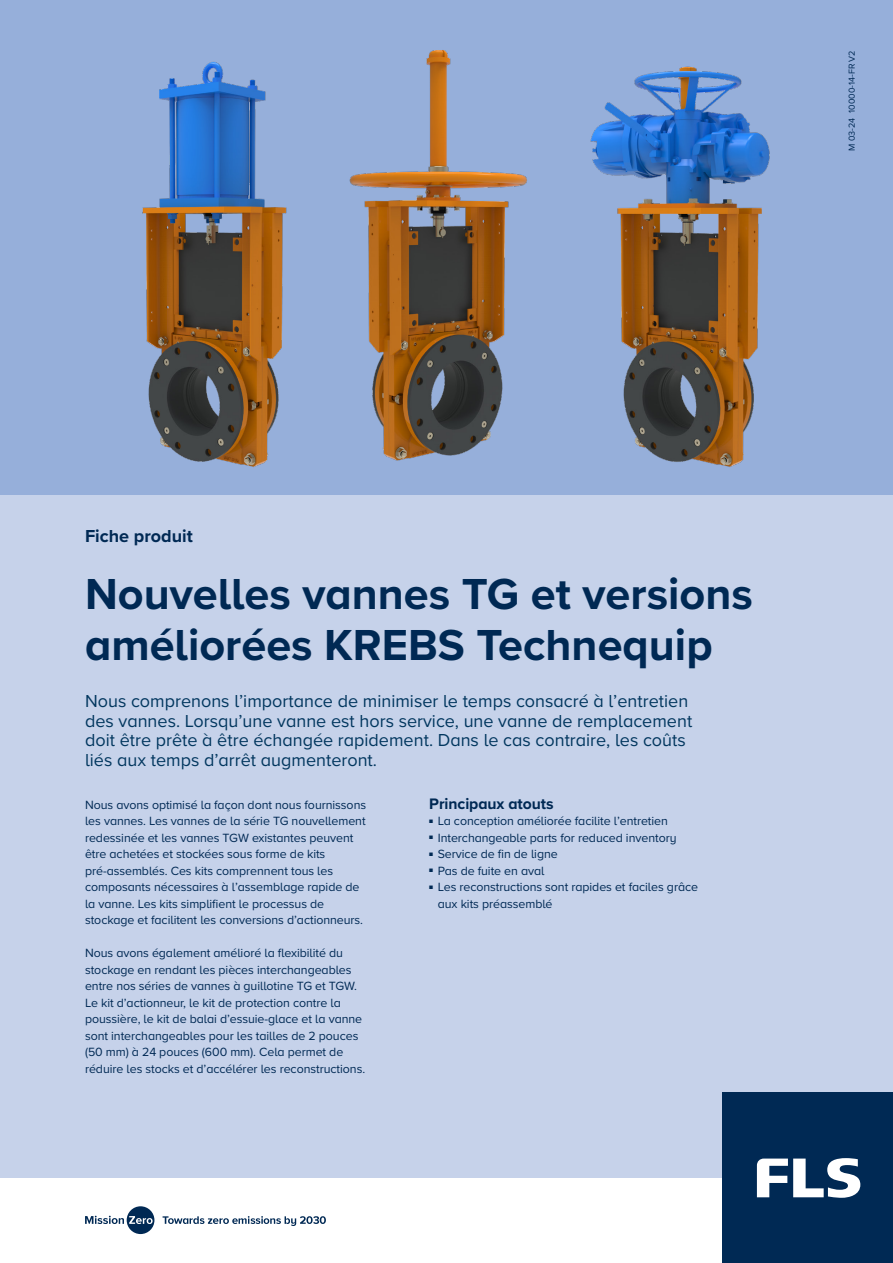
<style>
.page{position:relative;width:893px;height:1263px;background:#fff}
.page>*{position:absolute;margin:0;border:0;box-sizing:border-box;transform-origin:0 0}
.Heading_level_1{font:700 45px/51px "Proxima Nova";color:#002954}
.Intro_text{font:18px/19.5px "Proxima Nova";color:#02375f}
.Descriptor{font:700 18px "Proxima Nova";color:#002954}
.Body_copy{font:700 15.75px "Proxima Nova";letter-spacing:-.005em;color:#002954}
.Body_copy-2{font:12.3px/16.5px "Proxima Nova";letter-spacing:-.005em;color:#002954}
.Body_copy_small{font:9px "Proxima Nova";color:#002954}
</style>
<div class="page">
<div style="left:0;top:0;width:893px;height:501px;background:#96afda"></div>
<div style="left:0;top:495px;width:893px;height:683px;background:#c6d2ea"></div>
<svg style="left:163px;top:1216px;width:163px;height:10px"></svg>
<svg style="left:85px;top:1206px;width:69px;height:28px"></svg>
<div style="left:723px;top:1093px;width:170px;height:170px;background:#002954"></div>
<svg style="left:757px;top:1158px;width:103px;height:40px"></svg>
<img style="left:142px;top:50px;width:628px;height:417px">
<p class="Body_copy_small" style="left:845px;top:151px;width:102px;rotate:-90deg">M 03-24 10000-14-FR V2</p>
<p class="Descriptor" style="left:85px;top:523px;width:109px">Fiche produit</p>
<p class="Heading_level_1" style="left:85px;top:567px;width:669px">Nouvelles vannes TG et versions améliorées KREBS Technequip</p>
<p class="Intro_text" style="left:85px;top:691px;width:609px">Nous comprenons l’importance de minimiser le temps consacré à l’entretien des vannes. Lorsqu’une vanne est hors service, une vanne de remplacement doit être prête à être échangée rapidement. Dans le cas contraire, les coûts liés aux temps d’arrêt augmenteront.</p>
<p class="Body_copy-2" style="left:85px;top:796px;width:283px">Nous avons optimisé la façon dont nous fournissons les vannes. Les vannes de la série TG nouvellement redessinée et les vannes TGW existantes peuvent être achetées et stockées sous forme de kits pré-assemblés. Ces kits comprennent tous les composants nécessaires à l’assemblage rapide de la vanne. Les kits simplifient le processus de stockage et facilitent les conversions d’actionneurs.</p>
<p class="Body_copy-2" style="left:85px;top:944px;width:282px">Nous avons également amélioré la flexibilité du stockage en rendant les pièces interchangeables entre nos séries de vannes à guillotine TG et TGW.<br>Le kit d’actionneur, le kit de protection contre la poussière, le kit de balai d’essuie-glace et la vanne sont interchangeables pour les tailles de 2 pouces (50 mm) à 24 pouces (600 mm). Cela permet de réduire les stocks et d’accélérer les reconstructions.</p>
<p class="Body_copy" style="left:429px;top:792px;width:126px">Principaux atouts</p>
<p class="Body_copy-2" style="left:429px;top:812px;width:240px"><sup>■</sup> La conception améliorée facilite l’entretien</p>
<p class="Body_copy-2" style="left:429px;top:829px;width:249px"><sup>■</sup> Interchangeable parts for reduced inventory</p>
<p class="Body_copy-2" style="left:429px;top:845px;width:130px"><sup>■</sup> Service de fin de ligne</p>
<p class="Body_copy-2" style="left:429px;top:862px;width:117px"><sup>■</sup> Pas de fuite en aval</p>
<p class="Body_copy-2" style="left:438px;top:878px;width:262px;text-indent:-9px"><sup>■</sup> Les reconstructions sont rapides et faciles grâce aux kits préassemblé</p>
</div>
